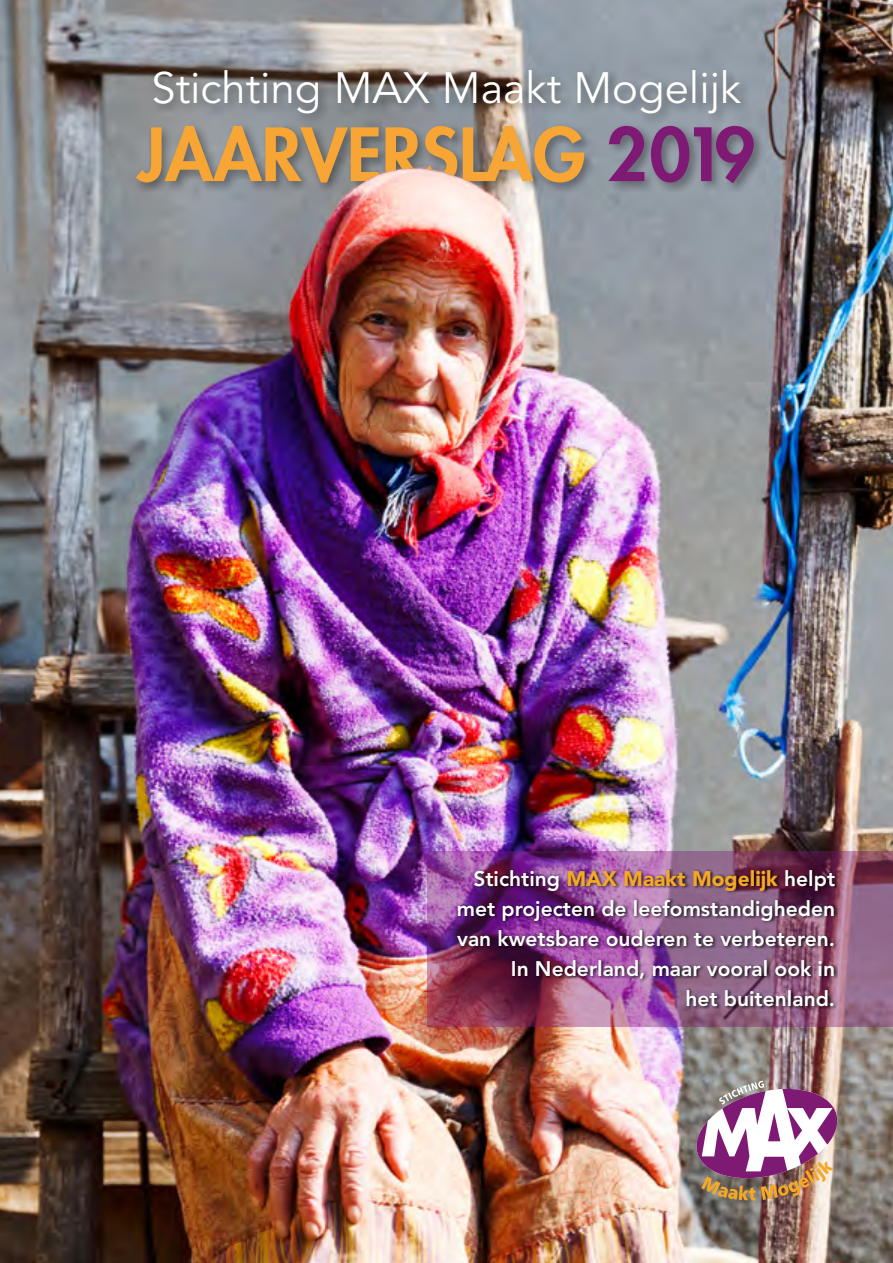
<style>
.page{position:relative;width:893px;height:1263px;background:#fff}
.page>*{position:absolute;margin:0;border:0;box-sizing:border-box;transform-origin:0 0}
.t1{font:800 71.25px "Futura Std";color:#f7a534}
.t2{font:43.5px "Avenir LT Std";color:#fff}
.t3{font:800 21px/30px "Avenir LT Std";color:#fff;text-align:right}
.s1{color:#7e1974}
.s2{font-weight:900;color:#f7a823}
</style>
<div class="page">
<img style="left:0;top:0;width:893px;height:1263px">
<div style="left:132px;top:67px;width:635px;height:129px;background:#000;opacity:.35"></div>
<img style="left:427px;top:851px;width:466px;height:176px">
<img style="left:691px;top:1081px;width:151px;height:119px">
<div style="left:456px;top:869px;width:381px;height:141px;background:#000;opacity:.75"></div>
<img style="left:289px;top:168px;width:236px;height:196px">
<h2 class="t2" style="left:151px;top:63px;width:591px">Stichting MAX Maakt Mogelijk</h2>
<h1 class="t1" style="left:137px;top:110px;width:619px">JAARVERSLAG <span class="s1">2019</span></h1>
<p class="t3" style="left:457px;top:864px;width:380px">Stichting <span class="s2">MAX Maakt Mogelijk</span> helpt met projecten de leefomstandigheden van kwetsbare ouderen te verbeteren.<br>In Nederland, maar vooral ook in<br>het buitenland.</p>
</div>
